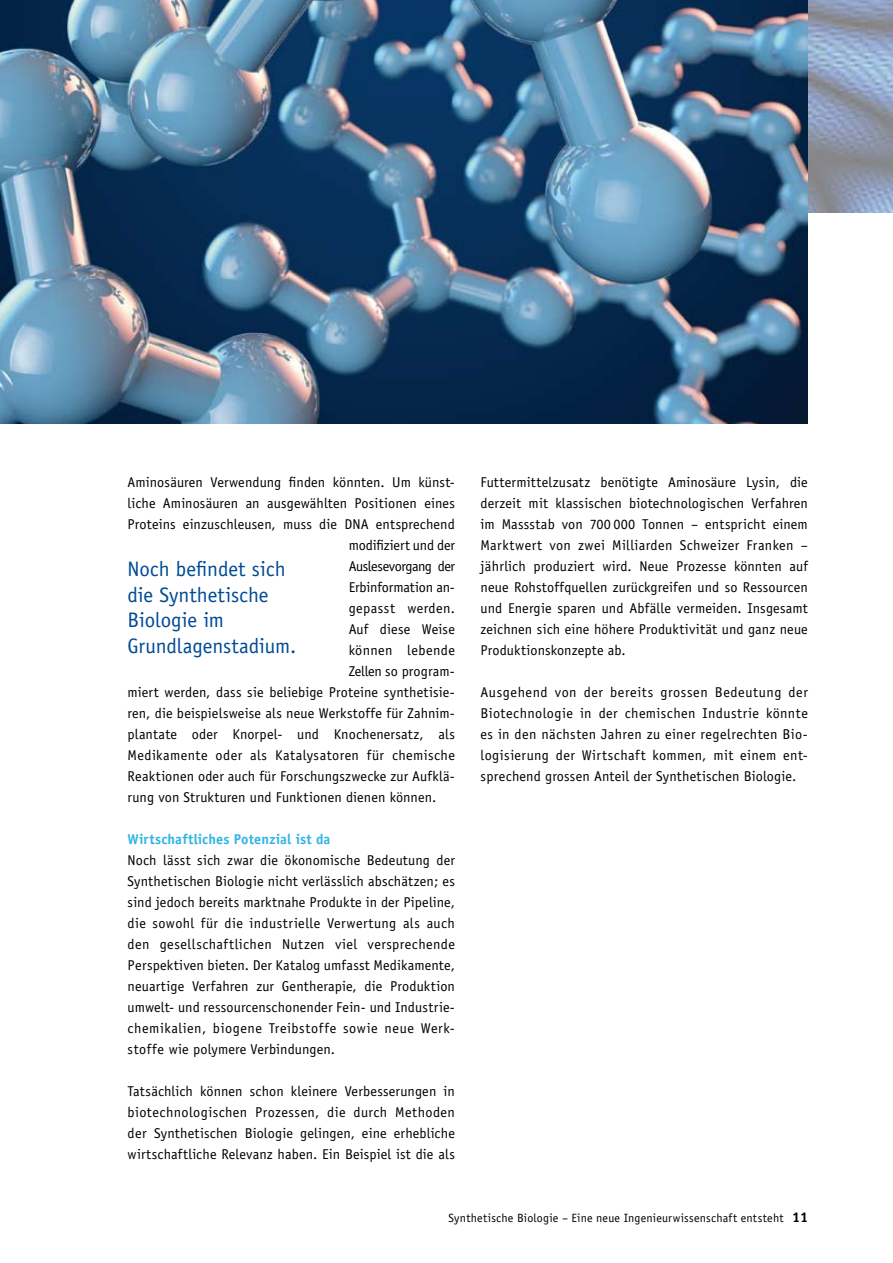
<style>
.page{position:relative;width:893px;height:1263px;background:#fff}
.page>*{position:absolute;margin:0;border:0;box-sizing:border-box;transform-origin:0 0}
.t1{font:21px/25.5px "Officina Sans";letter-spacing:-.005em;color:#004b95}
.t2{font:14.25px/21px "Officina Sans";letter-spacing:.01em;color:#000;text-align:justify}
.t3{font:14.25px "Officina Sans";letter-spacing:.03em;color:#000}
.t4{font:700 14.25px "Officina Sans";letter-spacing:.01em;color:#32b5e5}
.t5{font:14.25px "Officina Sans";letter-spacing:-.01em;color:#000}
.t6{font:14.25px "Officina Sans";letter-spacing:-.03em;color:#000}
.t7{font:14.25px "Officina Sans";letter-spacing:-.015em;color:#000}
.t8{font:12px "Officina Sans";letter-spacing:.015em;color:#000}
.s1{font-weight:700;font-size:14.25px}
</style>
<div class="page">
<img style="left:808px;top:0;width:85px;height:213px">
<img style="left:0;top:0;width:808px;height:424px">
<p class="t2" style="left:128px;top:471px;width:329px">Aminosäuren Verwendung finden könnten. Um künst-</p>
<p class="t2" style="left:128px;top:492px;width:329px">liche Aminosäuren an ausgewählten Positionen eines</p>
<p class="t2" style="left:128px;top:513px;width:329px">Proteins einzuschleusen, muss die DNA entsprechend</p>
<p class="t5" style="left:349px;top:536px;width:108px">modifiziert und der</p>
<p class="t6" style="left:349px;top:558px;width:108px">Auslesevorgang der</p>
<p class="t7" style="left:349px;top:579px;width:108px">Erbinformation an-</p>
<p class="t3" style="left:349px;top:600px;width:108px">gepasst werden.</p>
<p class="t2" style="left:349px;top:618px;width:108px">Auf diese Weise</p>
<p class="t2" style="left:349px;top:639px;width:108px">können lebende</p>
<p class="t2" style="left:349px;top:660px;width:108px">Zellen so program-</p>
<p class="t2" style="left:128px;top:681px;width:329px">miert werden, dass sie beliebige Proteine synthetisie-</p>
<p class="t2" style="left:128px;top:702px;width:329px">ren, die beispielsweise als neue Werkstoffe für Zahnim-</p>
<p class="t2" style="left:128px;top:723px;width:329px">plantate oder Knorpel- und Knochenersatz, als</p>
<p class="t3" style="left:128px;top:747px;width:329px">Medikamente oder als Katalysatoren für chemische</p>
<p class="t2" style="left:128px;top:765px;width:329px">Reaktionen oder auch für Forschungszwecke zur Aufklä-</p>
<p class="t2" style="left:128px;top:786px;width:310px">rung von Strukturen und Funktionen dienen können.</p>
<p class="t4" style="left:128px;top:830px;width:204px">Wirtschaftliches Potenzial ist da</p>
<p class="t2" style="left:128px;top:849px;width:329px">Noch lässt sich zwar die ökonomische Bedeutung der Synthetischen Biologie nicht verlässlich abschätzen; es sind jedoch bereits marktnahe Produkte in der Pipeline, die sowohl für die industrielle Verwertung als auch den gesellschaftlichen Nutzen viel versprechende Perspektiven bieten. Der Katalog umfasst Medikamente, neuartige Verfahren zur Gentherapie, die Produktion umwelt- und ressourcenschonender Fein- und Industrie&shy;chemikalien, biogene Treibstoffe sowie neue Werk&shy;stoffe wie polymere Verbindungen.</p>
<p class="t2" style="left:128px;top:1080px;width:329px">Tatsächlich können schon kleinere Verbesserungen in biotechnologischen Prozessen, die durch Methoden der Synthetischen Biologie gelingen, eine erhebliche wirtschaftliche Relevanz haben. Ein Beispiel ist die als</p>
<h1 class="t1" style="left:128px;top:556px;width:170px">Noch befindet sich die Synthetische<br>Biologie im<br>Grundlagenstadium.</h1>
<p class="t2" style="left:480px;top:472px;width:329px">Futtermittelzusatz benötigte Aminosäure Lysin, die derzeit mit klassischen biotechnologischen Verfahren im Massstab von 700 000 Tonnen – entspricht einem Marktwert von zwei Milliarden Schweizer Franken – jährlich produziert wird. Neue Prozesse könnten auf neue Rohstoffquellen zurückgreifen und so Ressourcen und Energie sparen und Abfälle vermeiden. Insgesamt zeichnen sich eine höhere Produktivität und ganz neue Produktionskonzepte ab.</p>
<p class="t2" style="left:480px;top:682px;width:329px">Ausgehend von der bereits grossen Bedeutung der Biotechnologie in der chemischen Industrie könnte es in den nächsten Jahren zu einer regelrechten Bio&shy;logisierung der Wirtschaft kommen, mit einem ent&shy;sprechend grossen Anteil der Synthetischen Biologie.</p>
<p class="t8" style="left:449px;top:1211px;width:361px">Synthetische Biologie – Eine neue Ingenieurwissenschaft entsteht <span class="s1">11</span></p>
</div>
